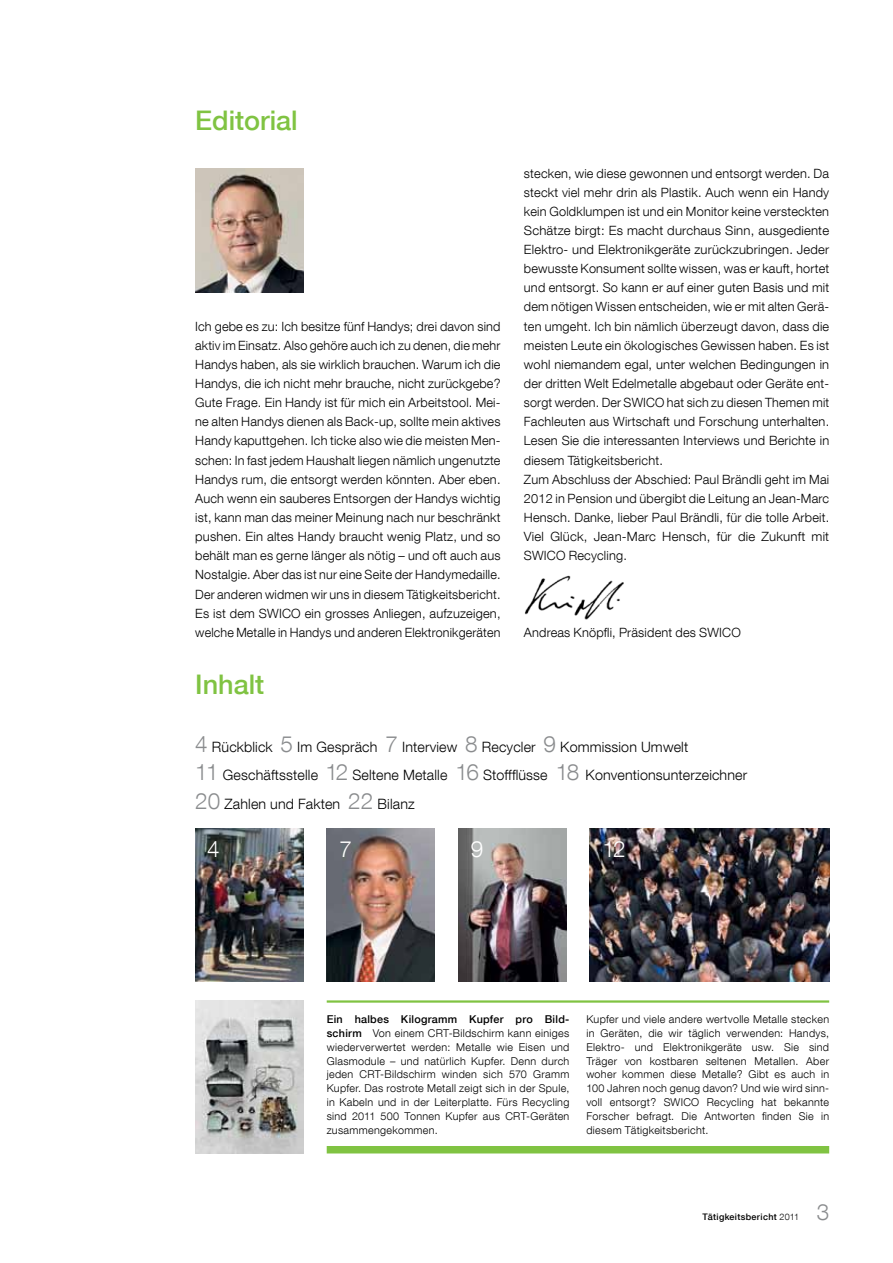
<style>
.page{position:relative;width:893px;height:1263px;background:#fff}
.page>*{position:absolute;margin:0;border:0;box-sizing:border-box;transform-origin:0 0}
.t1{font:500 27px "Helvetica Neue LT Com";color:#80c342}
.t2{font:300 22.5px "Helvetica Neue LT Com";color:#fff}
.t3{font:300 22.5px "Helvetica Neue LT Com";color:#8a8c8e}
.t4{font:300 14.25px/28.7px "Helvetica Neue LT Com";letter-spacing:.01em;color:#000}
.t5{font:300 12.75px/19.2px "Helvetica Neue LT Com";letter-spacing:.015em;color:#000;text-align:justify}
.t6{font:300 10.8px/13.8px "Helvetica Neue LT Com";letter-spacing:.03em;color:#000;text-align:justify}
.t7{font:500 9px "Helvetica Neue LT Com";letter-spacing:.035em;color:#000}
.s1{font-size:22.5px;color:#8a8c8e}
.s2{font-weight:500}
.s3{font-weight:300}
</style>
<div class="page">
<img style="left:195px;top:828px;width:108px;height:153px">
<img style="left:195px;top:1000px;width:108px;height:153px">
<img style="left:327px;top:828px;width:108px;height:153px">
<img style="left:524px;top:575px;width:100px;height:45px">
<img style="left:458px;top:828px;width:108px;height:153px">
<img style="left:590px;top:828px;width:239px;height:153px">
<hr style="left:327px;top:1000px;width:502px;height:3px;background:#80c342">
<div style="left:327px;top:1146px;width:502px;height:7px;background:#80c342"></div>
<img style="left:195px;top:168px;width:108px;height:124px">
<h1 class="t1" style="left:195px;top:104px;width:104px">Editorial</h1>
<p class="t5" style="left:195px;top:316px;width:307px">Ich gebe es zu: Ich besitze fünf Handys; drei davon sind aktiv im Einsatz. Also gehöre auch ich zu denen, die mehr Handys haben, als sie wirklich brauchen. Warum ich die Handys, die ich nicht mehr brauche, nicht zurückgebe?<br>Gute Frage. Ein Handy ist für mich ein Arbeitstool. Mei&shy;ne alten Handys dienen als Back-up, sollte mein aktives Handy kaputtgehen. Ich ticke also wie die meisten Men&shy;schen: In fast jedem Haushalt liegen nämlich ungenutzte Handys rum, die entsorgt werden könnten. Aber eben.<br>Auch wenn ein sauberes Entsorgen der Handys wichtig ist, kann man das meiner Meinung nach nur beschränkt pushen. Ein altes Handy braucht wenig Platz, und so behält man es gerne länger als nötig – und oft auch aus Nostalgie. Aber das ist nur eine Seite der Handymedaille.<br>Der anderen widmen wir uns in diesem Tätigkeitsbericht.<br>Es ist dem SWICO ein grosses Anliegen, aufzuzeigen, welche Metalle in Handys und anderen Elektronikgeräten</p>
<h1 class="t1" style="left:195px;top:668px;width:71px">Inhalt</h1>
<p class="t5" style="left:524px;top:163px;width:307px;text-align:left">stecken, wie diese gewonnen und entsorgt werden. Da steckt viel mehr drin als Plastik. Auch wenn ein Handy kein Goldklumpen ist und ein Monitor keine versteckten Schätze birgt: Es macht durchaus Sinn, ausgediente Elektro- und Elektronikgeräte zurückzubringen. Jeder bewusste Konsument sollte wissen, was er kauft, hortet und entsorgt. So kann er auf einer guten Basis und mit dem nötigen Wissen entscheiden, wie er mit alten Gerä&shy;ten umgeht. Ich bin nämlich überzeugt davon, dass die meisten Leute ein ökologisches Gewissen haben. Es ist wohl niemandem egal, unter welchen Bedingungen in der dritten Welt Edelmetalle abgebaut oder Geräte ent&shy;sorgt werden. Der SWICO hat sich zu diesen Themen mit Fachleuten aus Wirtschaft und Forschung unterhalten.<br>Lesen Sie die interessanten Interviews und Berichte in diesem Tätigkeitsbericht.<br>Zum Abschluss der Abschied: Paul Brändli geht im Mai 2012 in Pension und übergibt die Leitung an Jean-Marc Hensch. Danke, lieber Paul Brändli, für die tolle Arbeit.<br>Viel Glück, Jean-Marc Hensch, für die Zukunft mit SWICO Recycling.</p>
<p class="t5" style="left:524px;top:622px;width:218px">Andreas Knöpfli, Präsident des SWICO</p>
<p class="t4" style="left:195px;top:732px;width:553px"><span class="s1">4</span> Rückblick <span class="s1">5</span> Im Gespräch <span class="s1">7</span> Interview <span class="s1">8</span> Recycler <span class="s1">9</span> Kommission Umwelt<br><span class="s1">11</span> Geschäftsstelle <span class="s1">12</span> Seltene Metalle <span class="s1">16</span> Stoffflüsse <span class="s1">18</span> Konventionsunterzeichner<br><span class="s1">20</span> Zahlen und Fakten <span class="s1">22</span> Bilanz</p>
<h2 class="t2" style="left:207px;top:835px;width:14px">4</h2>
<h2 class="t2" style="left:339px;top:835px;width:14px">7</h2>
<h2 class="t2" style="left:471px;top:835px;width:14px">9</h2>
<h2 class="t2" style="left:602px;top:835px;width:25px">12</h2>
<p class="t6" style="left:327px;top:1012px;width:244px"><span class="s2">Ein halbes Kilogramm Kupfer pro Bild&shy;schirm</span> Von einem CRT-Bildschirm kann einiges wiederverwertet werden: Metalle wie Eisen und Glasmodule – und natürlich Kupfer. Denn durch jeden CRT-Bildschirm winden sich 570 Gramm Kupfer. Das rostrote Metall zeigt sich in der Spule, in Kabeln und in der Leiterplatte. Fürs Recycling sind 2011 500 Tonnen Kupfer aus CRT-Geräten zusammengekommen.</p>
<p class="t6" style="left:586px;top:1012px;width:244px">Kupfer und viele andere wertvolle Metalle stecken in Geräten, die wir täglich verwenden: Handys, Elektro- und Elektronikgeräte usw. Sie sind Träger von kostbaren seltenen Metallen. Aber woher kommen diese Metalle? Gibt es auch in 100 Jahren noch genug davon? Und wie wird sinn&shy;voll entsorgt? SWICO Recycling hat bekannte Forscher befragt. Die Antworten finden Sie in diesem Tätigkeitsbericht.</p>
<p class="t7" style="left:703px;top:1212px;width:98px">Tätigkeitsbericht <span class="s3">2011</span></p>
<h2 class="t3" style="left:817px;top:1199px;width:14px">3</h2>
</div>
